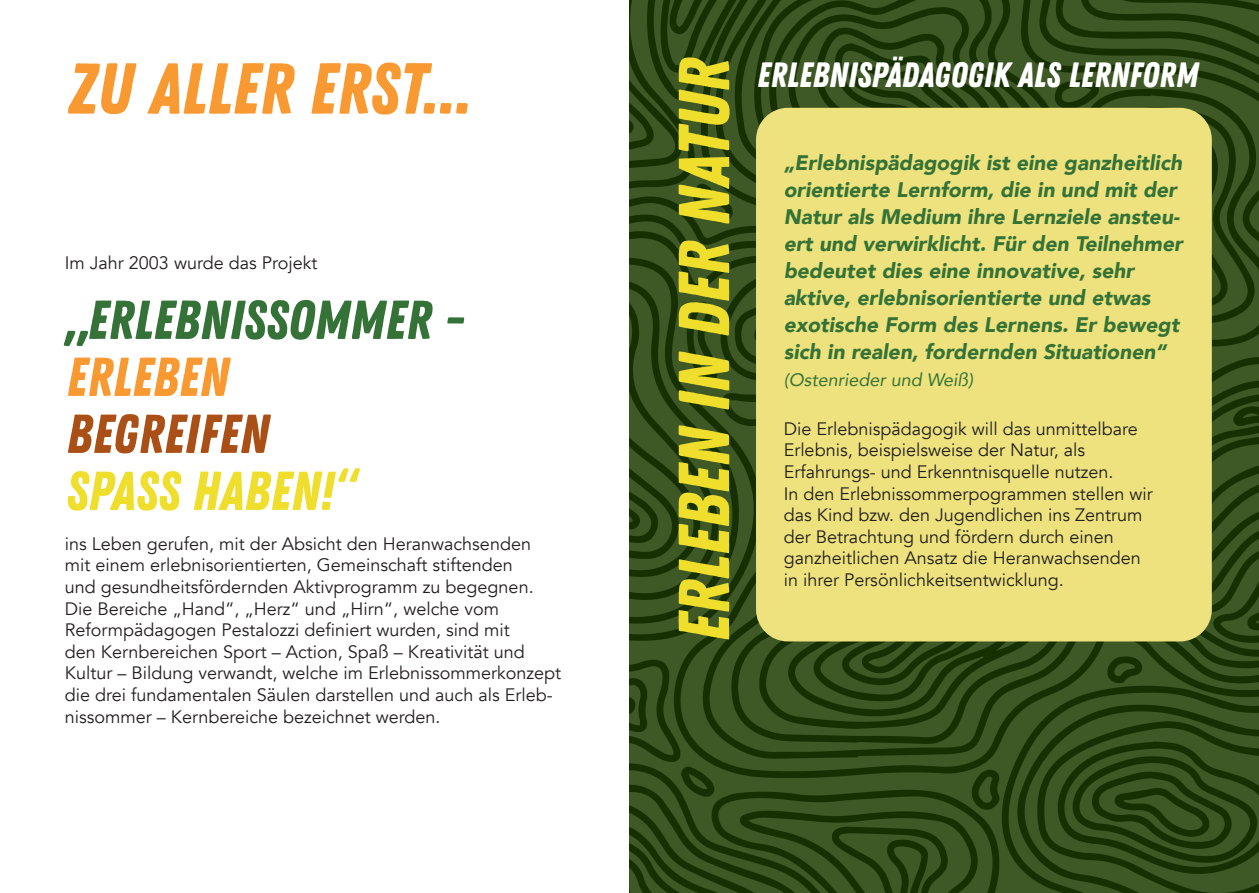
<style>
.page{position:relative;width:1259px;height:893px;background:#fff}
.page>*{position:absolute;margin:0;border:0;box-sizing:border-box;transform-origin:0 0}
.t1{font:72px "Zing Rust Demo Base";color:#efdf2c}
.t2{font:72px "Zing Rust Demo Base";color:#f89931}
.t3{font:54.75px/57px "Zing Rust Demo Base";color:#357237}
.t4{font:35.1px "Zing Rust Demo Base";color:#fff}
.t5{font:italic 900 21px/27px "Avenir";color:#357237}
.t6{font:18px/21.6px "Avenir";color:#231f20}
.t7{font:italic 18px "Avenir";color:#357237}
.s1{color:#f89931}
.s2{color:#aa5017}
.s3{color:#efdf2c}
</style>
<div class="page">
<img style="left:629px;top:0;width:630px;height:893px">
<div style="left:756px;top:108px;width:455px;height:533px;background:#ede27d;border-radius:32px"></div>
<p class="t2" style="left:68px;top:47px;width:404px">ZU ALLER ERST...</p>
<p class="t6" style="left:65px;top:252px;width:254px">Im Jahr 2003 wurde das Projekt</p>
<p class="t3" style="left:66px;top:291px;width:399px">„ERLEBNISSOMMER -<br><span class="s1">ERLEBEN<br></span><span class="s2">BEGREIFEN<br></span><span class="s3">SPASS HABEN!“</span></p>
<p class="t6" style="left:65px;top:533px;width:470px">ins Leben gerufen, mit der Absicht den Heranwachsenden mit einem erlebnisorientierten, Gemeinschaft stiftenden und gesundheitsfördernden Aktivprogramm zu begegnen.</p>
<p class="t6" style="left:65px;top:598px;width:498px">Die Bereiche „Hand“, „Herz“ und „Hirn“, welche vom Reformpädagogen Pestalozzi definiert wurden, sind mit<br>den Kernbereichen Sport – Action, Spaß – Kreativität und Kultur – Bildung verwandt, welche im Erlebnissommerkonzept die drei fundamentalen Säulen darstellen und auch als Erleb&shy;nissommer – Kernbereiche bezeichnet werden.</p>
<p class="t1" style="left:662px;top:642px;width:586px;rotate:-90deg">ERLEBEN IN DER NATUR</p>
<p class="t4" style="left:757px;top:54px;width:443px">ERLEBNISPÄDAGOGIK ALS LERNFORM</p>
<p class="t5" style="left:783px;top:149px;width:400px">„Erlebnispädagogik ist eine ganzheitlich orientierte Lernform, die in und mit der Natur als Medium ihre Lernziele ansteu&shy;ert und verwirklicht. Für den Teilnehmer bedeutet dies eine innovative, sehr aktive, erlebnisorientierte und etwas exotische Form des Lernens. Er bewegt sich in realen, fordernden Situationen“</p>
<p class="t7" style="left:783px;top:369px;width:191px">(Ostenrieder und Weiß)</p>
<p class="t6" style="left:783px;top:418px;width:371px">Die Erlebnispädagogik will das unmittelbare Erlebnis, beispielsweise der Natur, als Erfahrungs- und Erkenntnisquelle nutzen.<br>In den Erlebnissommerpogrammen stellen wir das Kind bzw. den Jugendlichen ins Zentrum der Betrachtung und fördern durch einen ganzheitlichen Ansatz die Heranwachsenden in ihrer Persönlichkeitsentwicklung.</p>
</div>
